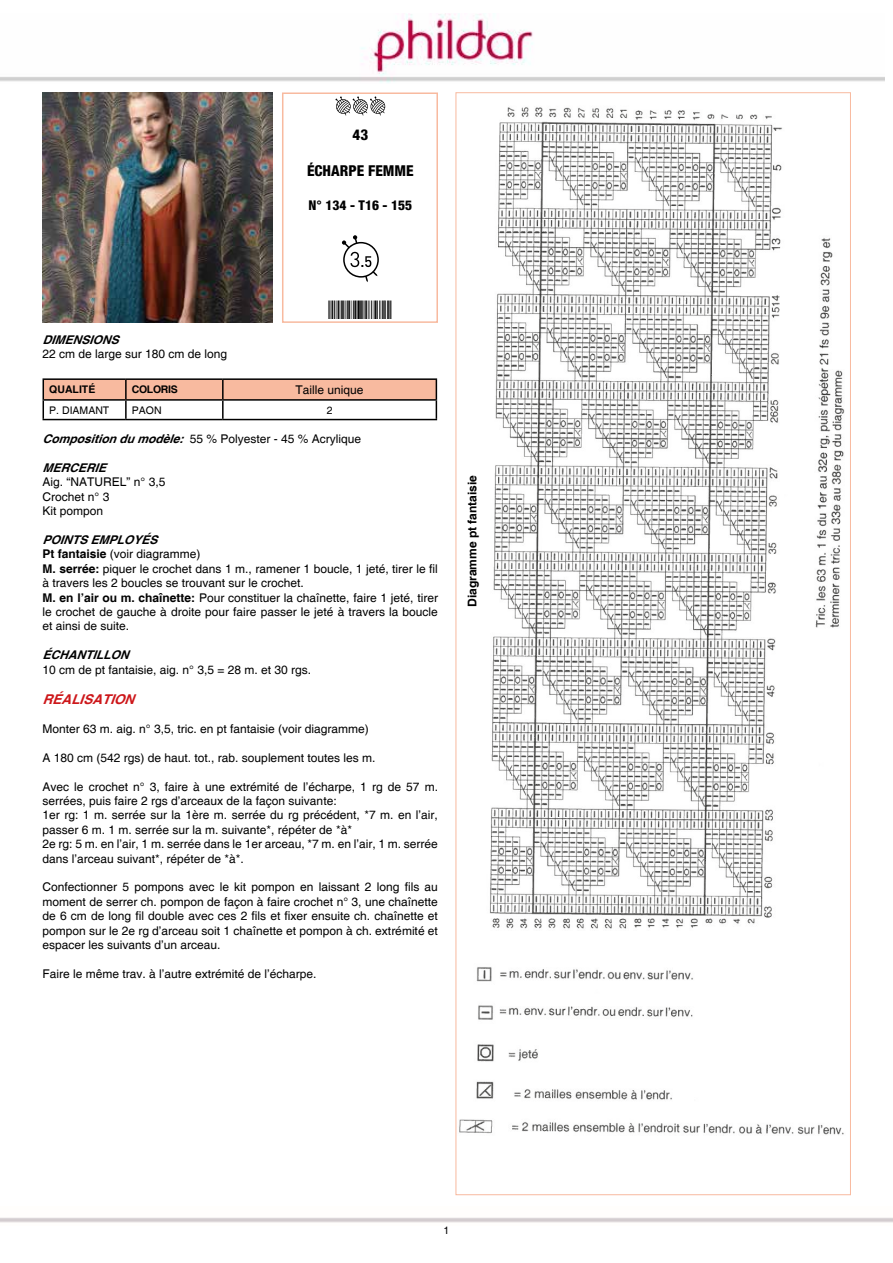
<style>
.page{position:relative;width:893px;height:1263px;background:#fff}
.page>*{position:absolute;margin:0;border:0;box-sizing:border-box;transform-origin:0 0}
.t1{font:800 condensed 15px "Helvetica Neue LT Std";color:#000}
.t2{font:800 condensed 13.5px "Helvetica Neue LT Std";color:#000}
.t3{font:italic 700 13.5px "Helvetica";color:#cd171a}
.t4{font:12px/14.4px "Helvetica";color:#000}
.t5{font:italic 700 12px "Helvetica";color:#000}
.t6{font:700 12px "Helvetica";color:#000}
.t7{font:10.5px "Helvetica";color:#000}
.t8{font:700 10.5px "Helvetica";letter-spacing:-.015em;color:#000}
.s1{font-weight:700;font-style:italic}
.s2{font-weight:700}
</style>
<div class="page">
<hr style="left:43px;top:419px;width:83px;height:1px;background:#000">
<hr style="left:126px;top:419px;width:97px;height:1px;background:#000">
<hr style="left:223px;top:419px;width:214px;height:1px;background:#000">
<hr style="left:43px;top:378px;width:83px;height:2px;background:#000">
<hr style="left:126px;top:378px;width:97px;height:2px;background:#000">
<hr style="left:223px;top:378px;width:214px;height:2px;background:#000">
<svg style="left:43px;top:379px;width:394px;height:40px"></svg>
<hr style="left:43px;top:399px;width:83px;height:2px;background:#000">
<hr style="left:126px;top:399px;width:97px;height:2px;background:#000">
<hr style="left:223px;top:399px;width:214px;height:2px;background:#000">
<svg style="left:335px;top:96px;width:50px;height:20px"></svg>
<img style="left:0;top:13px;width:885px;height:70px">
<img style="left:43px;top:92px;width:229px;height:230px">
<svg style="left:342px;top:235px;width:37px;height:47px"></svg>
<div style="left:282px;top:92px;width:156px;height:231px;border:2px solid #f8ba9f"></div>
<img style="left:490px;top:107px;width:355px;height:822px">
<img style="left:459px;top:967px;width:385px;height:168px">
<p class="t1" style="left:353px;top:125px;width:17px">43</p>
<p class="t1" style="left:307px;top:161px;width:108px">ÉCHARPE FEMME</p>
<p class="t2" style="left:309px;top:197px;width:105px">N° 134 - T16 - 155</p>
<p class="t5" style="left:43px;top:332px;width:83px">DIMENSIONS</p>
<p class="t4" style="left:43px;top:347px;width:186px">22 cm de large sur 180 cm de long</p>
<p class="t8" style="left:49px;top:383px;width:48px">QUALITÉ</p>
<p class="t8" style="left:132px;top:383px;width:47px">COLORIS</p>
<p class="t4" style="left:296px;top:383px;width:70px">Taille unique</p>
<p class="t7" style="left:49px;top:404px;width:62px">P. DIAMANT</p>
<p class="t7" style="left:132px;top:404px;width:31px">PAON</p>
<p class="t7" style="left:327px;top:404px;width:7px">2</p>
<p class="t4" style="left:43px;top:432px;width:320px"><span class="s1">Compositiondumodèle:</span> 55 % Polyester - 45 % Acrylique</p>
<p class="t5" style="left:43px;top:460px;width:71px">MERCERIE</p>
<p class="t4" style="left:43px;top:475px;width:124px">Aig. “NATUREL” n° 3,5<br>Crochet n° 3<br>Kit pompon</p>
<p class="t4" style="left:43px;top:533px;width:397px"><span class="s1">POINTSEMPLOYÉS<br></span><span class="s2">Pt fantaisie</span> (voir diagramme)<br><span class="s2">M. serrée:</span> piquer le crochet dans 1 m., ramener 1 boucle, 1 jeté, tirer le fil à travers les 2 boucles se trouvant sur le crochet.<br><span class="s2">M. en l’air ou m. chaînette:</span> Pour constituer la chaînette, faire 1 jeté, tirer le crochet de gauche à droite pour faire passer le jeté à travers la boucle et ainsi de suite.</p>
<p class="t5" style="left:43px;top:648px;width:93px">ÉCHANTILLON</p>
<p class="t4" style="left:43px;top:662px;width:270px">10 cm de pt fantaisie, aig. n° 3,5 = 28 m. et 30 rgs.</p>
<p class="t3" style="left:43px;top:691px;width:99px">RÉALISATION</p>
<p class="t4" style="left:43px;top:722px;width:328px">Monter 63 m. aig. n° 3,5, tric. en pt fantaisie (voir diagramme)</p>
<p class="t4" style="left:43px;top:751px;width:334px">A 180 cm (542 rgs) de haut. tot., rab. souplement toutes les m.</p>
<p class="t4" style="left:43px;top:779px;width:397px">Avec le crochet n° 3, faire à une extrémité de l’écharpe, 1 rg de 57 m. serrées, puis faire 2 rgs d’arceaux de la façon suivante:<br>1er rg: 1 m. serrée sur la 1ère m. serrée du rg précédent, *7 m. en l’air, passer 6 m. 1 m. serrée sur la m. suivante*, répéter de *à*<br>2e rg: 5 m. en l’air, 1 m. serrée dans le 1er arceau, *7 m. en l’air, 1 m. serrée dans l’arceau suivant*, répéter de *à*.</p>
<p class="t4" style="left:43px;top:880px;width:397px;text-align:justify">Confectionner 5 pompons avec le kit pompon en laissant 2 long fils au moment de serrer ch. pompon de façon à faire crochet n° 3, une chaînette de 6 cm de long fil double avec ces 2 fils et fixer ensuite ch. chaînette et pompon sur le 2e rg d’arceau soit 1 chaînette et pompon à ch. extrémité et espacer les suivants d’un arceau.</p>
<p class="t4" style="left:43px;top:967px;width:276px">Faire le même trav. à l’autre extrémité de l’écharpe.</p>
<p class="t6" style="left:465px;top:607px;width:134px;rotate:-90deg">Diagramme pt fantaisie</p>
<p class="t7" style="left:444px;top:1224px;width:7px">1</p>
</div>
